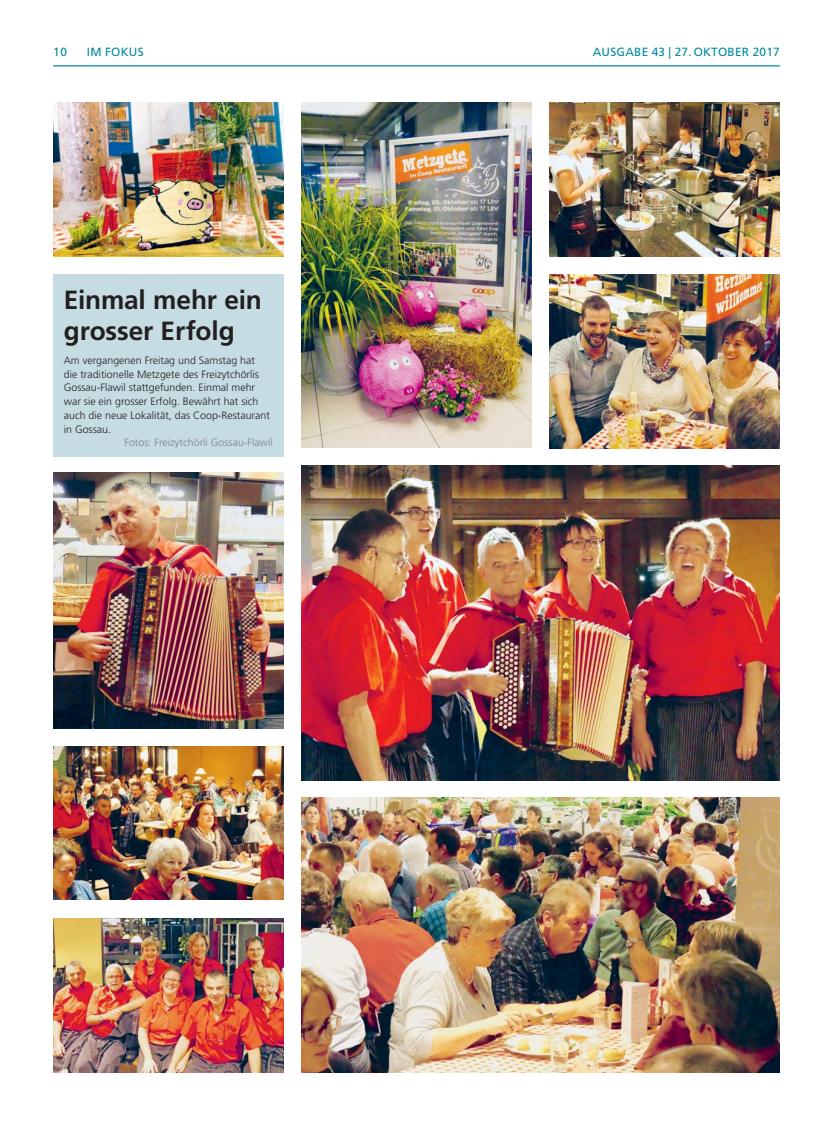
<style>
.page{position:relative;width:833px;height:1134px;background:#fff}
.page>*{position:absolute;margin:0;border:0;box-sizing:border-box;transform-origin:0 0}
.t1{font:700 26.25px/31.2px "Frutiger LT Std";letter-spacing:-.005em;color:#231f20}
.t2{font:11.88px "Frutiger LT Std";letter-spacing:.02em;color:#0089a1}
.t3{font:300 10.62px/13.8px "Frutiger LT Std";color:#231f20}
.t4{font:300 10.62px "Frutiger LT Std";color:#808285}
</style>
<div class="page">
<div style="left:53px;top:274px;width:230px;height:183px;background:#c6dce3"></div>
<hr style="left:53px;top:65px;width:727px;height:1px;background:#0089a1">
<img style="left:301px;top:103px;width:230px;height:344px">
<img style="left:549px;top:103px;width:231px;height:154px">
<img style="left:549px;top:274px;width:231px;height:174px">
<img style="left:53px;top:918px;width:230px;height:154px">
<img style="left:301px;top:466px;width:479px;height:314px">
<img style="left:53px;top:103px;width:230px;height:154px">
<img style="left:53px;top:746px;width:230px;height:154px">
<img style="left:301px;top:798px;width:479px;height:274px">
<img style="left:53px;top:473px;width:230px;height:255px">
<p class="t2" style="left:53px;top:46px;width:15px">10</p>
<p class="t2" style="left:87px;top:46px;width:58px">IM FOKUS</p>
<p class="t2" style="left:593px;top:46px;width:188px">AUSGABE 43 | 27. OKTOBER 2017</p>
<h1 class="t1" style="left:64px;top:286px;width:200px">Einmal mehr ein grosser Erfolg</h1>
<p class="t3" style="left:64px;top:354px;width:208px">Am vergangenen Freitag und Samstag hat die traditionelle Metzgete des Freizytchörlis Gossau-Flawil stattgefunden. Einmal mehr war sie ein grosser Erfolg. Bewährt hat sich auch die neue Lokalität, das Coop-Restaurant in Gossau.</p>
<p class="t4" style="left:124px;top:438px;width:150px">Fotos: Freizytchörli Gossau-Flawil</p>
</div>
